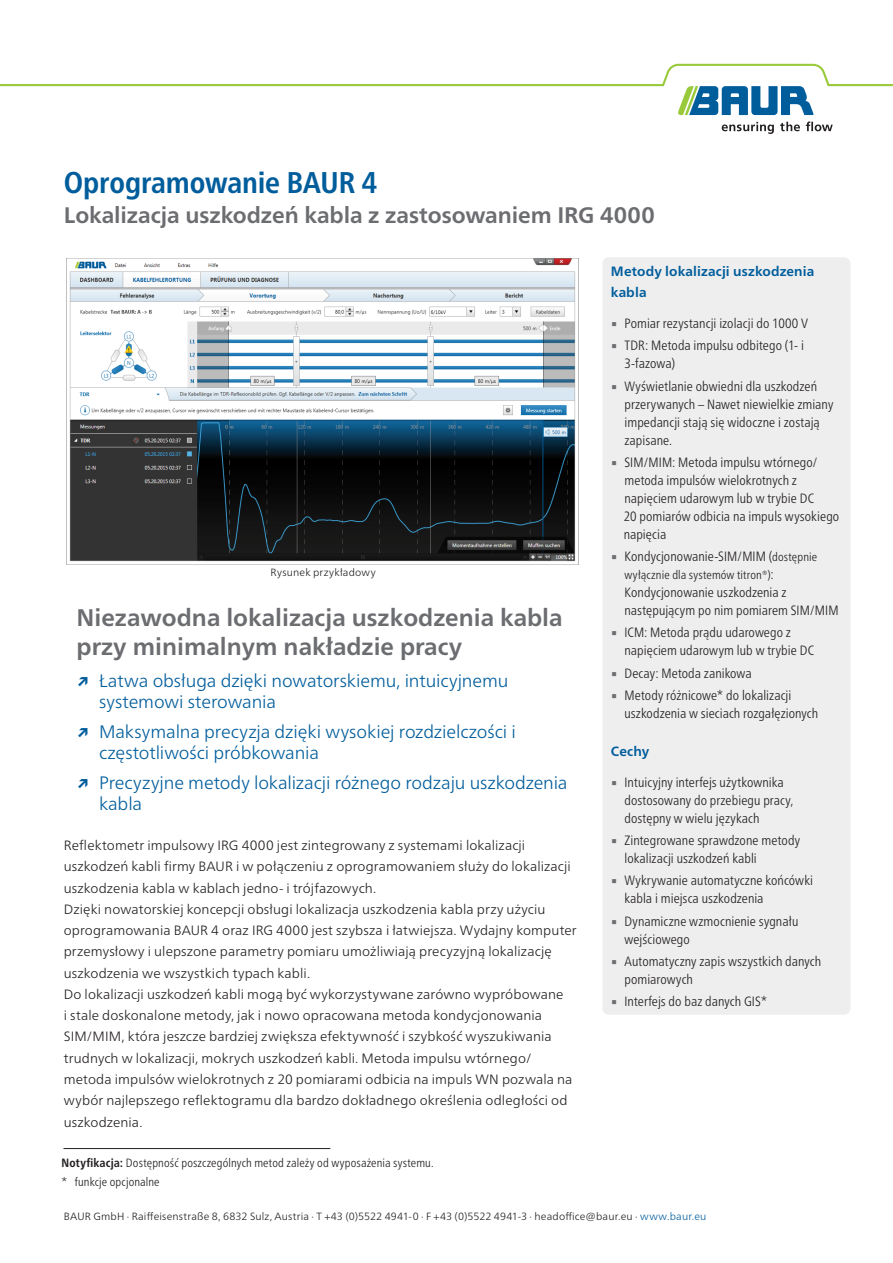
<style>
.page{position:relative;width:893px;height:1263px;background:#fff}
.page>*{position:absolute;margin:0;border:0;box-sizing:border-box;transform-origin:0 0}
.DB_-_Titel_Produktna{font:700 condensed 30px "Frutiger Neue LTW1 G";letter-spacing:-.005em;color:#005d9c}
.Vorteile_Headline{font:700 24px/28.8px "Frutiger Neue LTW1 G";color:#6c6d70}
.DB_-_Titel_Produktbe{font:700 22.5px "Frutiger Neue LTW1 G";letter-spacing:-.005em;color:#6c6d70}
.t1{font:300 18px/21.3px "Frutiger Neue LTW1 G";letter-spacing:-.005em;color:#005d9c}
.DB_-_Condensed_Aufzä{font:300 condensed 13.5px/18px "Frutiger Neue LTW1 G";letter-spacing:.005em;color:#231f20}
.DB___Fließtext{font:300 13.5px/21.3px "Frutiger Neue LTW1 G";letter-spacing:.01em;color:#231f20}
.DB_-_Condensed_Übers{font:700 13.5px/21.3px "Frutiger Neue LTW1 G";letter-spacing:.01em;color:#005d9c}
.DB_-_Fußnote_linksbü{font:300 condensed 12px "Frutiger Neue LTW1 G";letter-spacing:.015em;color:#231f20}
.DB_-_Fußnote{font:300 10.5px "Frutiger Neue LTW1 G";letter-spacing:.015em;color:#231f20}
.s1{font-weight:700}
.s2{font-family:"Lucida Sans Unicode";font-weight:400;font-stretch:normal;color:#6c6d70}
.s3{font-size:12px}
.s4{font-size:13.5px}
.s5{color:#005d9c}
</style>
<div class="page">
<svg style="left:722px;top:122px;width:52px;height:12px"></svg>
<svg style="left:780px;top:122px;width:20px;height:9px"></svg>
<svg style="left:806px;top:122px;width:27px;height:9px"></svg>
<svg style="left:0;top:64px;width:893px;height:51px"></svg>
<div style="left:602px;top:257px;width:248px;height:758px;background:#eeeeef;border-radius:6px"></div>
<hr style="left:63px;top:1148px;width:267px;height:1px;background:#231f20">
<img style="left:66px;top:258px;width:513px;height:306px">
<p class="DB_-_Titel_Produktna" style="left:64px;top:160px;width:315px">Oprogramowanie BAUR 4</p>
<p class="DB_-_Titel_Produktbe" style="left:64px;top:199px;width:593px">Lokalizacja uszkodzeń kabla z zastosowaniem IRG 4000</p>
<p class="DB_-_Fußnote" style="left:271px;top:564px;width:107px">Rysunek przykładowy</p>
<p class="Vorteile_Headline" style="left:77px;top:602px;width:487px">Niezawodna lokalizacja uszkodzenia kabla przy minimalnym nakładzie pracy</p>
<p class="t1" style="left:99px;top:669px;width:411px;text-indent:-22px"><span class="s1">↗</span> Łatwa obsługa dzięki nowatorskiemu, intuicyjnemu systemowi sterowania</p>
<p class="t1" style="left:99px;top:720px;width:418px;text-indent:-22px"><span class="s1">↗</span> Maksymalna precyzja dzięki wysokiej rozdzielczości i częstotliwości próbkowania</p>
<p class="t1" style="left:99px;top:771px;width:470px;text-indent:-22px"><span class="s1">↗</span> Precyzyjne metody lokalizacji różnego rodzaju uszkodzenia kabla</p>
<p class="DB___Fließtext" style="left:64px;top:834px;width:508px">Reflektometr impulsowy IRG 4000 jest zintegrowany z systemami lokalizacji uszkodzeń kabli firmy BAUR i w połączeniu z oprogramowaniem służy do lokalizacji uszkodzenia kabla w kablach jedno- i trójfazowych.</p>
<p class="DB___Fließtext" style="left:64px;top:897px;width:514px">Dzięki nowatorskiej koncepcji obsługi lokalizacja uszkodzenia kabla przy użyciu oprogramowania BAUR 4 oraz IRG 4000 jest szybsza i łatwiejsza. Wydajny komputer przemysłowy i ulepszone parametry pomiaru umożliwiają precyzyjną lokalizację uszkodzenia we wszystkich typach kabli.</p>
<p class="DB___Fließtext" style="left:64px;top:983px;width:510px">Do lokalizacji uszkodzeń kabli mogą być wykorzystywane zarówno wypróbowane<br>i stale doskonalone metody, jak i nowo opracowana metoda kondycjonowania SIM/MIM, która jeszcze bardziej zwiększa efektywność i szybkość wyszukiwania trudnych w lokalizacji, mokrych uszkodzeń kabli. Metoda impulsu wtórnego/ metoda impulsów wielokrotnych z 20 pomiarami odbicia na impuls WN pozwala na wybór najlepszego reflektogramu dla bardzo dokładnego określenia odległości od uszkodzenia.</p>
<p class="DB_-_Fußnote_linksbü" style="left:62px;top:1154px;width:374px"><span class="s1">Notyfikacja:</span> Dostępność poszczególnych metod zależy od wyposażenia systemu.</p>
<p class="DB_-_Fußnote_linksbü" style="left:62px;top:1173px;width:100px">* funkcje opcjonalne</p>
<p class="DB_-_Condensed_Übers" style="left:611px;top:260px;width:205px">Metody lokalizacji uszkodzenia kabla</p>
<p class="DB_-_Condensed_Aufzä" style="left:611px;top:313px;width:199px"><span class="s2">▪</span> Pomiar rezystancji izolacji do 1000 V</p>
<p class="DB_-_Condensed_Aufzä" style="left:624px;top:336px;width:181px;text-indent:-14px"><span class="s2">▪</span> TDR: Metoda impulsu odbitego (1- i<br>3-fazowa)</p>
<p class="DB_-_Condensed_Aufzä" style="left:624px;top:376px;width:210px;text-indent:-14px"><span class="s2">▪</span> Wyświetlanie obwiedni dla uszkodzeń przerywanych – Nawet niewielkie zmiany impedancji stają się widoczne i zostają zapisane.</p>
<p class="DB_-_Condensed_Aufzä" style="left:624px;top:452px;width:195px;text-indent:-14px"><span class="s2">▪</span> SIM/MIM: Metoda impulsu wtórnego/ metoda impulsów wielokrotnych z napięciem udarowym lub w trybie DC</p>
<p class="DB_-_Condensed_Aufzä" style="left:624px;top:506px;width:217px">20 pomiarów odbicia na impuls wysokiego napięcia</p>
<p class="DB_-_Condensed_Aufzä" style="left:611px;top:546px;width:208px"><span class="s2">▪</span> Kondycjonowanie-SIM/MIM (<span class="s3">dostępnie</span></p>
<p class="DB_-_Fußnote_linksbü" style="left:624px;top:566px;width:151px">wyłącznie dla systemów titron®)<span class="s4">:</span></p>
<p class="DB_-_Condensed_Aufzä" style="left:624px;top:582px;width:215px">Kondycjonowanie uszkodzenia z następującym po nim pomiarem SIM/MIM</p>
<p class="DB_-_Condensed_Aufzä" style="left:624px;top:623px;width:191px;text-indent:-14px"><span class="s2">▪</span> ICM: Metoda prądu udarowego z napięciem udarowym lub w trybie DC</p>
<p class="DB_-_Condensed_Aufzä" style="left:611px;top:663px;width:142px"><span class="s2">▪</span> Decay: Metoda zanikowa</p>
<p class="DB_-_Condensed_Aufzä" style="left:624px;top:685px;width:195px;text-indent:-14px"><span class="s2">▪</span> Metody różnicowe* do lokalizacji uszkodzenia w sieciach rozgałęzionych</p>
<p class="DB_-_Condensed_Übers" style="left:611px;top:740px;width:40px">Cechy</p>
<p class="DB_-_Condensed_Aufzä" style="left:624px;top:772px;width:170px;text-indent:-14px"><span class="s2">▪</span> Intuicyjny interfejs użytkownika dostosowany do przebiegu pracy, dostępny w wielu językach</p>
<p class="DB_-_Condensed_Aufzä" style="left:624px;top:830px;width:177px;text-indent:-14px"><span class="s2">▪</span> Zintegrowane sprawdzone metody lokalizacji uszkodzeń kabli</p>
<p class="DB_-_Condensed_Aufzä" style="left:624px;top:871px;width:190px;text-indent:-14px"><span class="s2">▪</span> Wykrywanie automatyczne końcówki kabla i miejsca uszkodzenia</p>
<p class="DB_-_Condensed_Aufzä" style="left:624px;top:911px;width:175px;text-indent:-14px"><span class="s2">▪</span> Dynamiczne wzmocnienie sygnału wejściowego</p>
<p class="DB_-_Condensed_Aufzä" style="left:624px;top:951px;width:198px;text-indent:-14px"><span class="s2">▪</span> Automatyczny zapis wszystkich danych pomiarowych</p>
<p class="DB_-_Condensed_Aufzä" style="left:611px;top:991px;width:158px"><span class="s2">▪</span> Interfejs do baz danych GIS*</p>
<p class="DB_-_Fußnote" style="left:64px;top:1208px;width:644px">BAUR GmbH · Raiffeisenstraße 8, 6832 Sulz, Austria · T +43 (0)5522 4941-0 · F +43 (0)5522 4941-3 · headoffice@baur.eu · <span class="s5">www.baur.eu</span></p>
</div>
